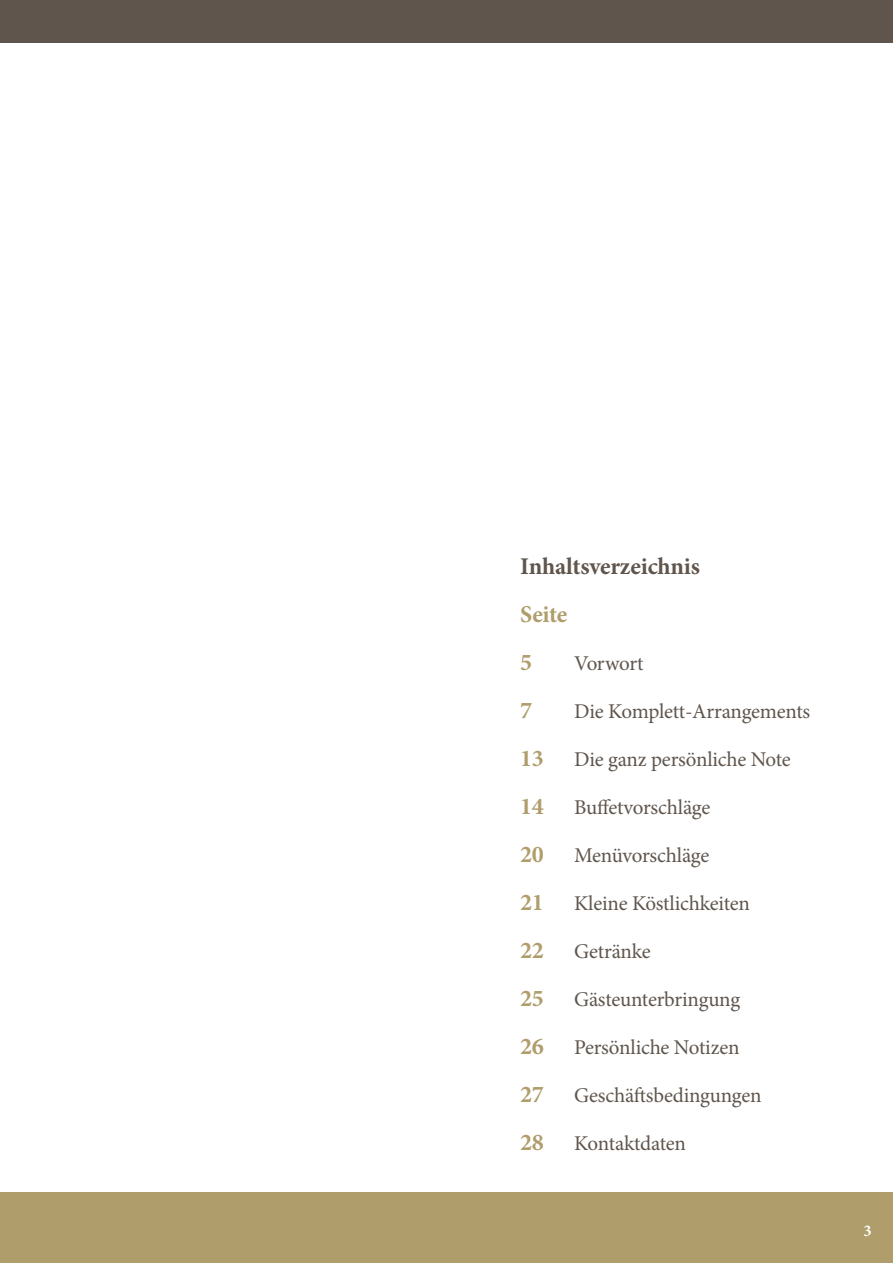
<style>
.page{position:relative;width:893px;height:1263px;background:#fff}
.page>*{position:absolute;margin:0;border:0;box-sizing:border-box;transform-origin:0 0}
.t1{font:700 24px/48px "Minion Pro";letter-spacing:-.01em;color:#af9d6c}
.t2{font:700 24px "Minion Pro";letter-spacing:-.01em;color:#5f554d}
.t3{font:21px "Minion Pro";letter-spacing:-.01em;color:#5f554d}
.t4{font:700 16.5px "Minion Pro";color:#fff}
</style>
<div class="page">
<div style="left:0;top:1193px;width:893px;height:70px;background:#af9d6c"></div>
<div style="left:0;top:0;width:893px;height:43px;background:#5f554d"></div>
<p class="t2" style="left:520px;top:549px;width:181px">Inhaltsverzeichnis</p>
<p class="t1" style="left:520px;top:590px;width:49px">Seite<br>5</p>
<p class="t3" style="left:574px;top:649px;width:71px">Vorwort</p>
<p class="t1" style="left:520px;top:686px;width:13px">7</p>
<p class="t3" style="left:574px;top:697px;width:238px">Die Komplett-Arrangements</p>
<p class="t1" style="left:520px;top:734px;width:25px">13</p>
<p class="t3" style="left:574px;top:745px;width:218px">Die ganz persönliche Note</p>
<p class="t1" style="left:520px;top:782px;width:25px">14</p>
<p class="t3" style="left:574px;top:793px;width:138px">Buffetvorschläge</p>
<p class="t1" style="left:520px;top:830px;width:25px">20</p>
<p class="t3" style="left:574px;top:841px;width:137px">Menüvorschläge</p>
<p class="t1" style="left:520px;top:878px;width:25px">21</p>
<p class="t3" style="left:574px;top:889px;width:177px">Kleine Köstlichkeiten</p>
<p class="t1" style="left:520px;top:926px;width:25px">22</p>
<p class="t3" style="left:574px;top:937px;width:78px">Getränke</p>
<p class="t1" style="left:520px;top:974px;width:25px">25</p>
<p class="t3" style="left:574px;top:985px;width:168px">Gästeunterbringung</p>
<p class="t1" style="left:520px;top:1022px;width:25px">26</p>
<p class="t3" style="left:574px;top:1033px;width:167px">Persönliche Notizen</p>
<p class="t1" style="left:520px;top:1070px;width:25px">27</p>
<p class="t3" style="left:574px;top:1081px;width:189px">Geschäftsbedingungen</p>
<p class="t1" style="left:520px;top:1118px;width:25px">28</p>
<p class="t3" style="left:574px;top:1129px;width:113px">Kontaktdaten</p>
<p class="t4" style="left:863px;top:1219px;width:10px">3</p>
</div>
